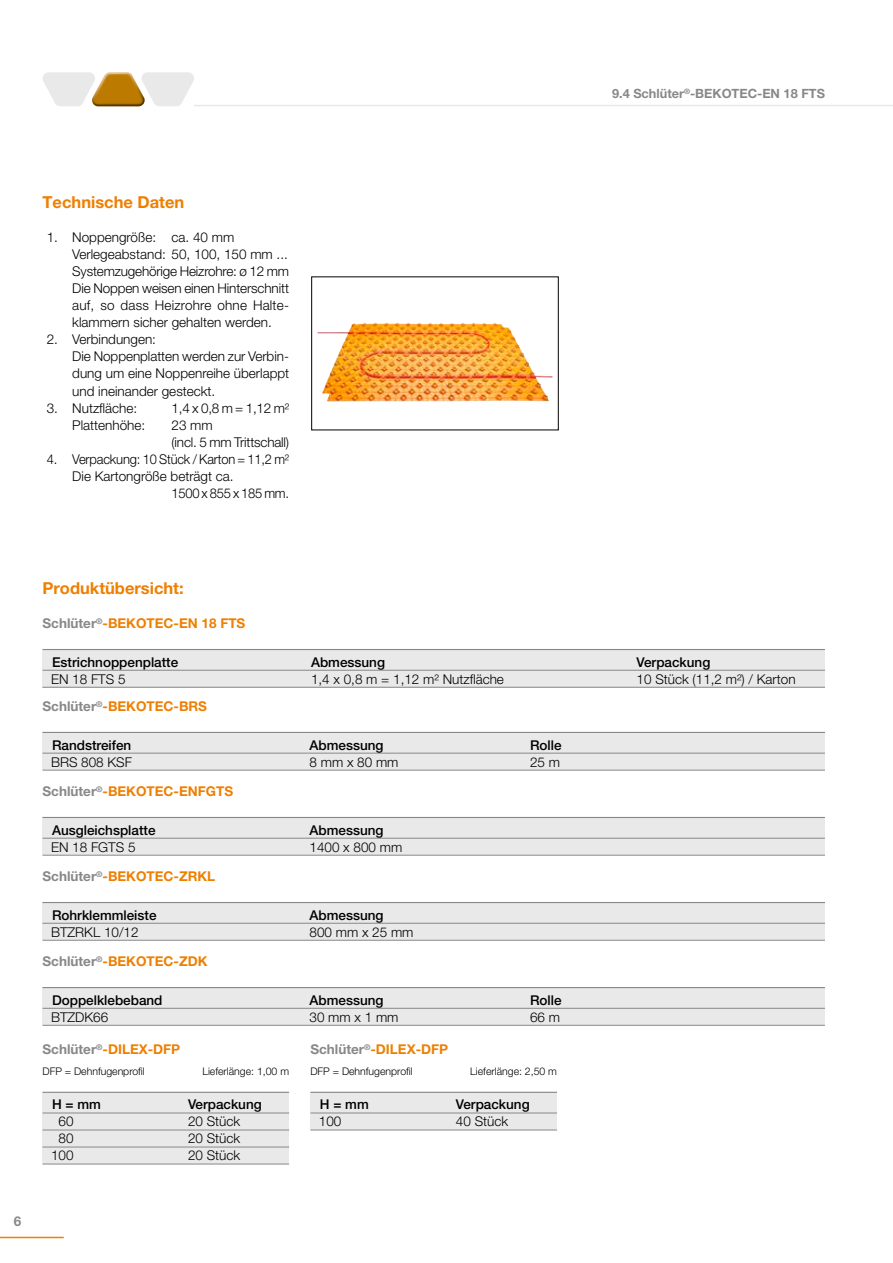
<style>
.page{position:relative;width:893px;height:1263px;background:#fff}
.page>*{position:absolute;margin:0;border:0;box-sizing:border-box;transform-origin:0 0}
.t1{font:700 16.5px "Helvetica Neue LT Pro";color:#ee7f00}
.t2{font:300 13.5px/17px "Helvetica Neue LT Pro";color:#000}
.t3{font:500 13.5px "Helvetica Neue LT Pro";color:#000}
.t4{font:700 13.5px "Helvetica Neue LT Pro";color:#ee7f00}
.t5{font:300 13.5px "Helvetica Neue LT Pro";color:#000;scale:.96 1}
.t6{font:300 13.5px "Helvetica Neue LT Pro";letter-spacing:-.02em;color:#000;scale:.96 1}
.t7{font:700 13.5px "Helvetica Neue LT Pro";color:#87888a}
.t8{font:700 12.75px "Helvetica Neue LT Pro";color:#87888a}
.t9{font:300 10.5px "Helvetica Neue LT Pro";color:#000}
.s1{color:#87888a}
</style>
<div class="page">
<hr style="left:194px;top:105px;width:699px;height:1px;background:#e9e9ea">
<svg style="left:43px;top:72px;width:151px;height:34px"></svg>
<hr style="left:0;top:1237px;width:64px;height:1px;background:#ee7f00">
<div style="left:43px;top:818px;width:782px;height:37px;background:#e9e9ea"></div>
<div style="left:43px;top:651px;width:782px;height:37px;background:#e9e9ea"></div>
<div style="left:43px;top:733px;width:782px;height:37px;background:#e9e9ea"></div>
<hr style="left:43px;top:649px;width:782px;height:1px;background:#87888a">
<hr style="left:43px;top:670px;width:782px;height:1px;background:#87888a">
<hr style="left:43px;top:687px;width:782px;height:1px;background:#87888a">
<hr style="left:43px;top:732px;width:782px;height:1px;background:#87888a">
<hr style="left:43px;top:753px;width:782px;height:1px;background:#87888a">
<hr style="left:43px;top:770px;width:782px;height:1px;background:#87888a">
<div style="left:43px;top:1092px;width:246px;height:72px;background:#e9e9ea"></div>
<hr style="left:43px;top:1092px;width:246px;height:1px;background:#87888a">
<hr style="left:43px;top:1112px;width:246px;height:1px;background:#87888a">
<hr style="left:43px;top:1130px;width:246px;height:1px;background:#87888a">
<hr style="left:43px;top:1147px;width:246px;height:1px;background:#87888a">
<hr style="left:43px;top:1164px;width:246px;height:1px;background:#87888a">
<div style="left:310px;top:1092px;width:247px;height:38px;background:#e9e9ea"></div>
<hr style="left:310px;top:1092px;width:247px;height:1px;background:#87888a">
<hr style="left:310px;top:1112px;width:247px;height:1px;background:#87888a">
<hr style="left:310px;top:1130px;width:247px;height:1px;background:#87888a">
<hr style="left:43px;top:817px;width:782px;height:1px;background:#87888a">
<hr style="left:43px;top:838px;width:782px;height:1px;background:#87888a">
<hr style="left:43px;top:855px;width:782px;height:1px;background:#87888a">
<div style="left:43px;top:903px;width:782px;height:37px;background:#e9e9ea"></div>
<hr style="left:43px;top:902px;width:782px;height:1px;background:#87888a">
<hr style="left:43px;top:923px;width:782px;height:1px;background:#87888a">
<hr style="left:43px;top:940px;width:782px;height:1px;background:#87888a">
<div style="left:43px;top:988px;width:782px;height:37px;background:#e9e9ea"></div>
<hr style="left:43px;top:987px;width:782px;height:1px;background:#87888a">
<hr style="left:43px;top:1008px;width:782px;height:1px;background:#87888a">
<hr style="left:43px;top:1025px;width:782px;height:1px;background:#87888a">
<img style="left:317px;top:322px;width:236px;height:80px">
<img style="left:318px;top:323px;width:57px;height:45px">
<p class="t8" style="left:612px;top:86px;width:214px">9.4 Schlüter<sup>®</sup>-BEKOTEC-EN 18 FTS</p>
<p class="t1" style="left:43px;top:192px;width:143px">Technische Daten</p>
<p class="t2" style="left:72px;top:229px;width:218px;text-indent:-26px">1. Noppengröße: ca. 40 mm Verlegeabstand: 50, 100, 150 mm ...<br>Systemzugehörige Heizrohre: ø 12 mm Die Noppen weisen einen Hinterschnitt auf, so dass Heizrohre ohne Halte&shy;klammern sicher gehalten werden.</p>
<p class="t2" style="left:72px;top:331px;width:218px;text-indent:-26px">2. Verbindungen:<br>Die Noppenplatten werden zur Verbin&shy;dung um eine Noppenreihe überlappt und ineinander gesteckt.</p>
<p class="t2" style="left:47px;top:399px;width:92px">3. Nutzfläche:</p>
<p class="t2" style="left:172px;top:399px;width:119px">1,4 x 0,8 m = 1,12 m²</p>
<p class="t2" style="left:72px;top:416px;width:75px">Plattenhöhe:</p>
<p class="t2" style="left:172px;top:416px;width:119px">23 mm<br>(incl. 5 mm Trittschall)</p>
<p class="t5" style="left:47px;top:450px;width:254px">4. Verpackung: 10 Stück / Karton = 11,2 m²</p>
<p class="t2" style="left:72px;top:467px;width:163px">Die Kartongröße beträgt ca.</p>
<p class="t6" style="left:172px;top:484px;width:124px">1500 x 855 x 185 mm.</p>
<p class="t1" style="left:43px;top:578px;width:143px">Produktübersicht:</p>
<p class="t4" style="left:43px;top:615px;width:204px"><span class="s1">Schlüter</span><sup>®</sup>-BEKOTEC-EN 18 FTS</p>
<p class="t3" style="left:52px;top:654px;width:128px">Estrichnoppenplatte</p>
<p class="t3" style="left:311px;top:654px;width:76px">Abmessung</p>
<p class="t3" style="left:637px;top:654px;width:75px">Verpackung</p>
<p class="t2" style="left:51px;top:670px;width:76px">EN 18 FTS 5</p>
<p class="t2" style="left:311px;top:670px;width:194px">1,4 x 0,8 m = 1,12 m² Nutzfläche</p>
<p class="t2" style="left:637px;top:670px;width:161px">10 Stück (11,2 m²) / Karton</p>
<p class="t4" style="left:43px;top:698px;width:166px"><span class="s1">Schlüter</span><sup>®</sup>-BEKOTEC-BRS</p>
<p class="t3" style="left:52px;top:737px;width:81px">Randstreifen</p>
<p class="t3" style="left:310px;top:737px;width:76px">Abmessung</p>
<p class="t3" style="left:530px;top:737px;width:33px">Rolle</p>
<p class="t2" style="left:51px;top:753px;width:83px">BRS 808 KSF</p>
<p class="t2" style="left:310px;top:753px;width:91px">8 mm x 80 mm</p>
<p class="t2" style="left:530px;top:753px;width:32px">25 m</p>
<p class="t4" style="left:43px;top:783px;width:192px"><span class="s1">Schlüter</span><sup>®</sup>-BEKOTEC-ENFGTS</p>
<p class="t3" style="left:52px;top:822px;width:105px">Ausgleichsplatte</p>
<p class="t3" style="left:310px;top:822px;width:76px">Abmessung</p>
<p class="t2" style="left:51px;top:838px;width:86px">EN 18 FGTS 5</p>
<p class="t2" style="left:310px;top:838px;width:94px">1400 x 800 mm</p>
<p class="t4" style="left:43px;top:868px;width:174px"><span class="s1">Schlüter</span><sup>®</sup>-BEKOTEC-ZRKL</p>
<p class="t3" style="left:52px;top:907px;width:106px">Rohrklemmleiste</p>
<p class="t3" style="left:310px;top:907px;width:76px">Abmessung</p>
<p class="t2" style="left:51px;top:923px;width:89px">BTZRKL 10/12</p>
<p class="t2" style="left:310px;top:923px;width:106px">800 mm x 25 mm</p>
<p class="t4" style="left:43px;top:953px;width:167px"><span class="s1">Schlüter</span><sup>®</sup>-BEKOTEC-ZDK</p>
<p class="t3" style="left:52px;top:992px;width:112px">Doppelklebeband</p>
<p class="t3" style="left:310px;top:992px;width:76px">Abmessung</p>
<p class="t3" style="left:530px;top:992px;width:33px">Rolle</p>
<p class="t2" style="left:51px;top:1008px;width:59px">BTZDK66</p>
<p class="t2" style="left:310px;top:1008px;width:91px">30 mm x 1 mm</p>
<p class="t2" style="left:530px;top:1008px;width:32px">66 m</p>
<p class="t4" style="left:43px;top:1041px;width:139px"><span class="s1">Schlüter</span><sup>®</sup>-DILEX-DFP</p>
<p class="t9" style="left:43px;top:1065px;width:104px">DFP = Dehnfugenprofil</p>
<p class="t9" style="left:202px;top:1065px;width:88px">Lieferlänge: 1,00 m</p>
<p class="t3" style="left:52px;top:1096px;width:50px">H = mm</p>
<p class="t3" style="left:188px;top:1096px;width:75px">Verpackung</p>
<p class="t2" style="left:59px;top:1113px;width:17px">60</p>
<p class="t2" style="left:188px;top:1113px;width:54px">20 Stück</p>
<p class="t2" style="left:59px;top:1130px;width:17px">80</p>
<p class="t2" style="left:188px;top:1130px;width:54px">20 Stück</p>
<p class="t2" style="left:51px;top:1147px;width:24px">100</p>
<p class="t2" style="left:188px;top:1147px;width:54px">20 Stück</p>
<p class="t4" style="left:310px;top:1041px;width:139px"><span class="s1">Schlüter</span><sup>®</sup>-DILEX-DFP</p>
<p class="t9" style="left:310px;top:1065px;width:104px">DFP = Dehnfugenprofil</p>
<p class="t9" style="left:470px;top:1065px;width:88px">Lieferlänge: 2,50 m</p>
<p class="t3" style="left:320px;top:1096px;width:50px">H = mm</p>
<p class="t3" style="left:456px;top:1096px;width:75px">Verpackung</p>
<p class="t2" style="left:319px;top:1113px;width:24px">100</p>
<p class="t2" style="left:456px;top:1113px;width:54px">40 Stück</p>
<p class="t7" style="left:14px;top:1213px;width:9px">6</p>
</div>
